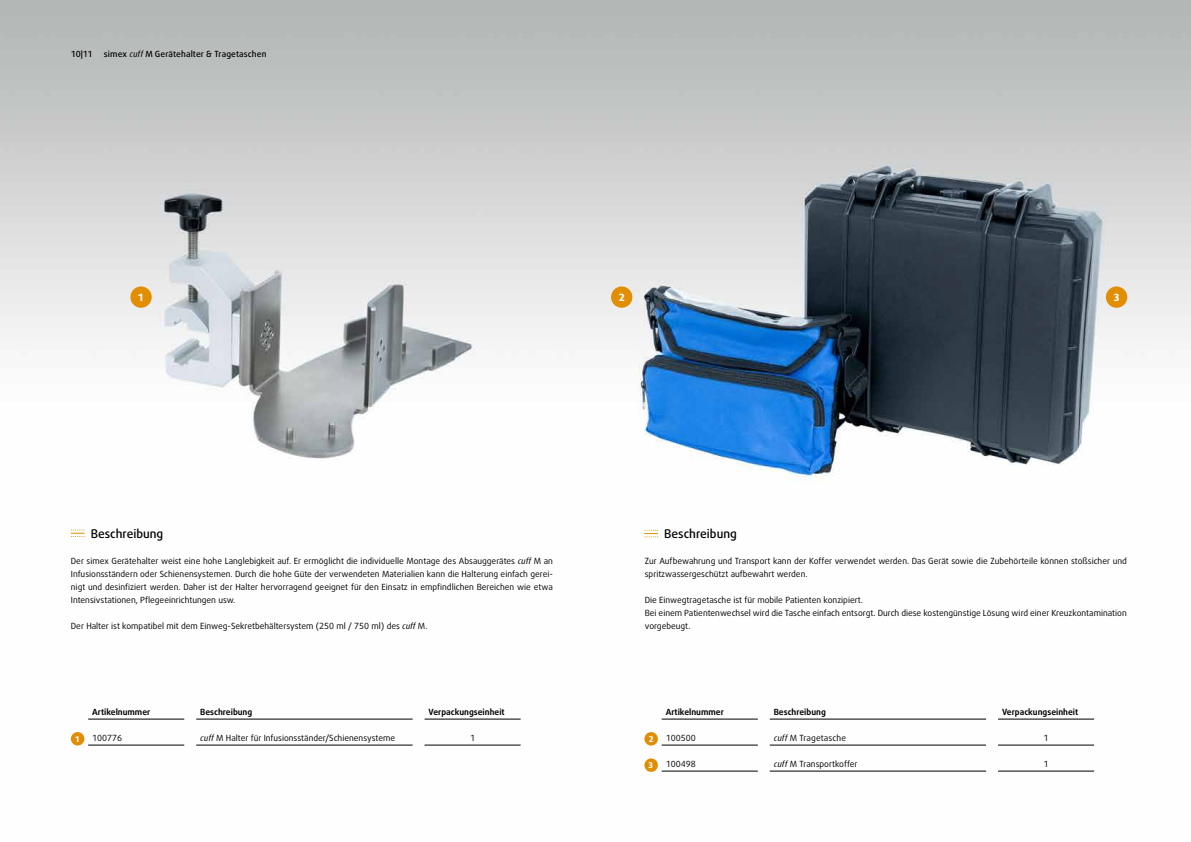
<style>
.page{position:relative;width:1191px;height:842px;background:#fff}
.page>*{position:absolute;margin:0;border:0;box-sizing:border-box;transform-origin:0 0}
.t1{font:500 12px "Daxline Pro";color:#000}
.t2{font:800 10px "Daxline Pro";color:#fff}
.t3{font:8.5px/13px "Daxline Pro";color:#000}
.t4{font:700 8.5px "Daxline Pro";color:#000}
.t5{font:500 8.5px "Daxline Pro";letter-spacing:.015em;color:#000}
.t6{font:800 8px "Daxline Pro";color:#fff}
.s1{font-family:"Dax";font-weight:400;font-style:italic}
.s2{font-family:"Dax";font-style:italic}
</style>
<div class="page">
<img style="left:0;top:0;width:1191px;height:772px">
<div style="left:130px;top:286px;width:22px;height:22px;background:#e28e04;border-radius:50%"></div>
<div style="left:611px;top:286px;width:21px;height:22px;background:#e28e04;border-radius:50%"></div>
<div style="left:1106px;top:286px;width:21px;height:22px;background:#e28e04;border-radius:50%"></div>
<svg style="left:71px;top:529px;width:14px;height:8px"></svg>
<div style="left:71px;top:732px;width:13px;height:13px;background:#e28e04;border-radius:50%"></div>
<hr style="left:88px;top:719px;width:96px;height:1px;background:#000">
<hr style="left:196px;top:719px;width:216px;height:1px;background:#000">
<hr style="left:424px;top:719px;width:96px;height:1px;background:#000">
<hr style="left:88px;top:745px;width:96px;height:1px;background:#000">
<hr style="left:196px;top:745px;width:216px;height:1px;background:#000">
<hr style="left:424px;top:745px;width:96px;height:1px;background:#000">
<svg style="left:644px;top:530px;width:14px;height:7px"></svg>
<div style="left:644px;top:732px;width:14px;height:13px;background:#e28e04;border-radius:50%"></div>
<hr style="left:661px;top:719px;width:97px;height:1px;background:#000">
<hr style="left:769px;top:719px;width:217px;height:1px;background:#000">
<hr style="left:998px;top:719px;width:96px;height:1px;background:#000">
<hr style="left:661px;top:745px;width:97px;height:1px;background:#000">
<hr style="left:769px;top:745px;width:217px;height:1px;background:#000">
<hr style="left:998px;top:745px;width:96px;height:1px;background:#000">
<hr style="left:661px;top:771px;width:97px;height:1px;background:#000">
<hr style="left:769px;top:771px;width:217px;height:1px;background:#000">
<hr style="left:998px;top:771px;width:96px;height:1px;background:#000">
<div style="left:644px;top:758px;width:14px;height:14px;background:#e28e04;border-radius:50%"></div>
<p class="t5" style="left:71px;top:48px;width:23px">10|11</p>
<p class="t5" style="left:104px;top:48px;width:164px">simex <span class="s1">cuff</span> M Gerätehalter &amp; Tragetaschen</p>
<p class="t2" style="left:139px;top:290px;width:6px">1</p>
<p class="t2" style="left:619px;top:290px;width:7px">2</p>
<p class="t2" style="left:1113px;top:290px;width:7px">3</p>
<h1 class="t1" style="left:91px;top:525px;width:74px">Beschreibung</h1>
<h1 class="t1" style="left:664px;top:525px;width:74px">Beschreibung</h1>
<p class="t3" style="left:71px;top:554px;width:483px;text-align:justify">Der simex Gerätehalter weist eine hohe Langlebigkeit auf. Er ermöglicht die individuelle Montage des Absauggerätes <span class="s2">cuff</span> M an Infusionsständern oder Schienensystemen. Durch die hohe Güte der verwendeten Materialien kann die Halterung einfach gerei&shy;nigt und desinfiziert werden. Daher ist der Halter hervorragend geeignet für den Einsatz in empfindlichen Bereichen wie etwa Intensivstationen, Pflegeeinrichtungen usw.</p>
<p class="t3" style="left:71px;top:619px;width:358px">Der Halter ist kompatibel mit dem Einweg-Sekretbehältersystem (250 ml / 750 ml) des <span class="s2">cuff</span> M.</p>
<p class="t3" style="left:645px;top:554px;width:483px">Zur Aufbewahrung und Transport kann der Koffer verwendet werden. Das Gerät sowie die Zubehörteile können stoßsicher und spritzwassergeschützt aufbewahrt werden.</p>
<p class="t3" style="left:645px;top:593px;width:483px">Die Einwegtragetasche ist für mobile Patienten konzipiert.<br>Bei einem Patientenwechsel wird die Tasche einfach entsorgt. Durch diese kostengünstige Lösung wird einer Kreuzkontamination vorgebeugt.</p>
<p class="t6" style="left:75px;top:733px;width:5px">1</p>
<p class="t4" style="left:92px;top:706px;width:60px">Artikelnummer</p>
<p class="t4" style="left:200px;top:706px;width:54px">Beschreibung</p>
<p class="t4" style="left:428px;top:706px;width:78px">Verpackungseinheit</p>
<p class="t3" style="left:92px;top:732px;width:32px">100776</p>
<p class="t3" style="left:200px;top:732px;width:196px"><span class="s2">cuff</span> M Halter für Infusionsständer/Schienensysteme</p>
<p class="t3" style="left:470px;top:732px;width:7px">1</p>
<p class="t6" style="left:649px;top:733px;width:6px">2</p>
<p class="t4" style="left:665px;top:706px;width:60px">Artikelnummer</p>
<p class="t4" style="left:773px;top:706px;width:54px">Beschreibung</p>
<p class="t4" style="left:1002px;top:706px;width:78px">Verpackungseinheit</p>
<p class="t3" style="left:665px;top:732px;width:32px">100500</p>
<p class="t3" style="left:773px;top:732px;width:74px"><span class="s2">cuff</span> M Tragetasche</p>
<p class="t3" style="left:1043px;top:732px;width:7px">1</p>
<p class="t6" style="left:648px;top:760px;width:6px">3</p>
<p class="t3" style="left:665px;top:758px;width:32px">100498</p>
<p class="t3" style="left:773px;top:758px;width:85px"><span class="s2">cuff</span> M Transportkoffer</p>
<p class="t3" style="left:1043px;top:758px;width:7px">1</p>
</div>
